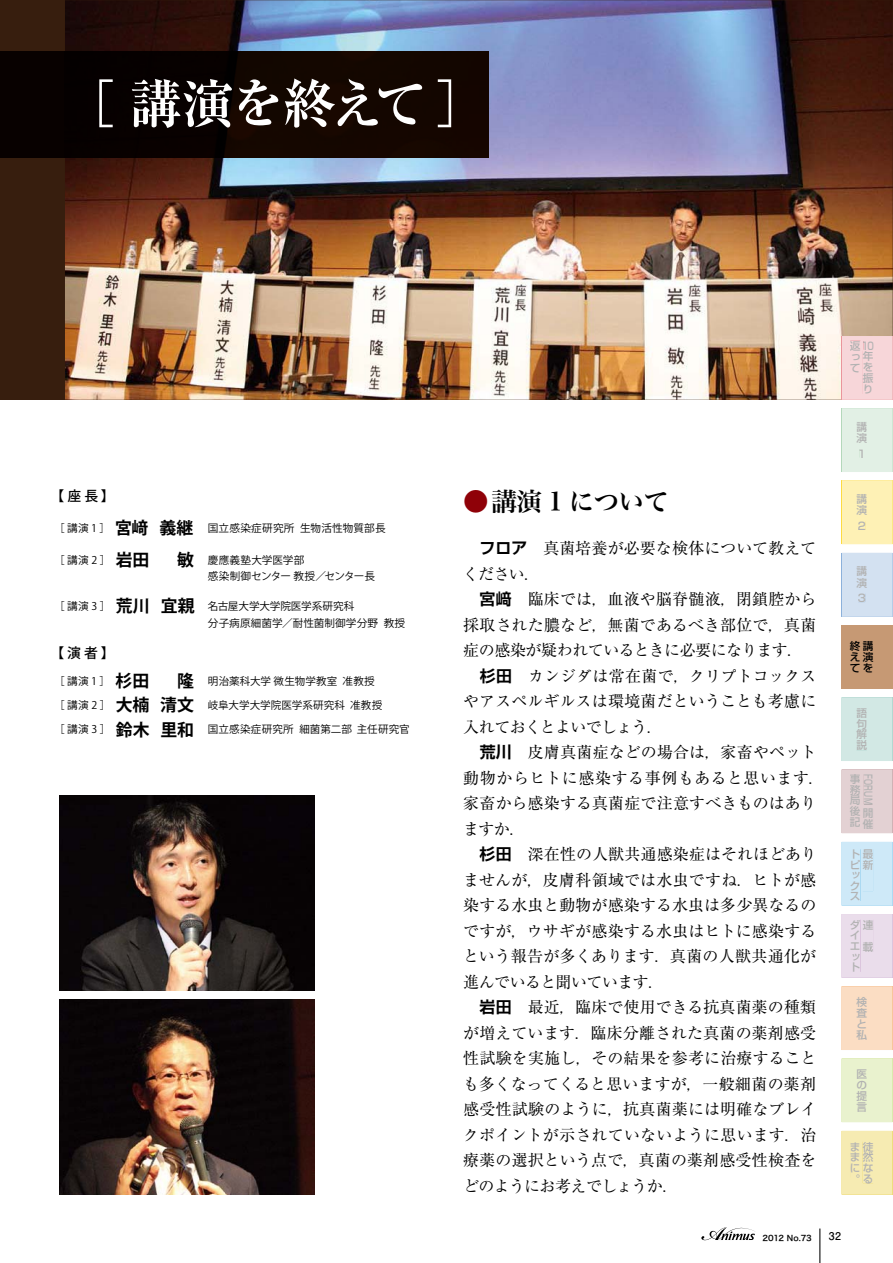
<style>
.page{position:relative;width:893px;height:1263px;background:#fff}
.page>*{position:absolute;margin:0;border:0;box-sizing:border-box;transform-origin:0 0}
.t1{font:53.1px "Ryumin Pro Bold 90 msp RKSJ H";letter-spacing:-.055em;color:#fff}
.t2{font:25.5px "Hira Min Pro W6 90 msp RKSJ H";letter-spacing:-.025em;color:#000}
.t3{font:15.9px/25.5px "Ryumin Pro Regular 90 msp RKSJ H";letter-spacing:.01em;color:#000}
.t4{font:15.9px "Ryumin Pro Regular 90 msp RKSJ H";letter-spacing:-.04em;color:#000}
.t5{font:15.9px "Ryumin Pro Regular 90 msp RKSJ H";letter-spacing:-.025em;color:#000}
.t6{font:15.9px "Ryumin Pro Regular 90 msp RKSJ H";letter-spacing:.035em;color:#000}
.t7{font:15.9px "Ryumin Pro Regular 90 msp RKSJ H";letter-spacing:-.03em;color:#000}
.t8{font:13.8px "Koz Go Pro Medium 90 msp RKSJ H";color:#000}
.t9{font:10.65px/16px "Koz Go Pro Regular 90 msp RKSJ H";letter-spacing:.005em;color:#000}
.t10{font:10.65px/10.6px "Shin Go Pro Medium 90 msp RKSJ H";letter-spacing:.05em;color:#b2b2b2}
.t11{font:10.65px/10.6px "Shin Go Pro Medium 90 msp RKSJ H";color:#000;text-align:justify}
.t12{font:10.65px "Shin Go Pro Medium 90 msp RKSJ H";letter-spacing:.05em;color:#b2b2b2;scale:.7 1}
.t13{font:10.65px "Futo Go B101 Pro Bold 90 msp RKSJ H";color:#000}
.t14{font:10.5px "Koz Go Pro Regular 90 msp RKSJ H";letter-spacing:.015em;color:#000}
.t15{font:7.8px "Hira Kaku Pro W6 90 msp RKSJ H";color:#000}
.s1{font-family:"Koz Go Pro Bold 90 msp RKSJ H";font-size:16.8px}
.s2{font-size:10.65px}
.s3{font-family:"Ryumin Pro Bold 90 msp RKSJ H";color:#8f0108}
.s4{font-family:"Shin Go Pro De Bold 90 msp RKSJ H"}
</style>
<div class="page">
<div style="left:0;top:0;width:893px;height:400px;background:#371e0e"></div>
<img style="left:65px;top:0;width:828px;height:400px">
<div style="left:0;top:51px;width:65px;height:107px;background:#080100"></div>
<img style="left:65px;top:51px;width:424px;height:107px">
<img style="left:59px;top:795px;width:256px;height:196px">
<img style="left:59px;top:999px;width:256px;height:196px">
<div style="left:842px;top:625px;width:51px;height:64px;background:#c69974"></div>
<svg style="left:841px;top:697px;width:52px;height:498px;background:#e7e6db"></svg>
<div style="left:863px;top:1142px;width:10px;height:41px;background:#f6ebb2"></div>
<div style="left:851px;top:1142px;width:9px;height:35px;background:#f6ebb2"></div>
<div style="left:864px;top:774px;width:8px;height:30px;background:#e3d1d3"></div>
<div style="left:863px;top:808px;width:10px;height:21px;background:#e3d1d3"></div>
<div style="left:850px;top:774px;width:10px;height:53px;background:#e3d1d3"></div>
<svg style="left:842px;top:336px;width:51px;height:281px;background:#eae8da"></svg>
<div style="left:864px;top:341px;width:9px;height:9px;background:#f7d6d9"></div>
<div style="left:863px;top:351px;width:10px;height:43px;background:#f7d6d9"></div>
<div style="left:850px;top:341px;width:10px;height:31px;background:#f7d6d9"></div>
<hr style="left:819px;top:1229px;width:1px;height:34px;background:#000">
<svg style="left:701px;top:1227px;width:54px;height:13px"></svg>
<h1 class="t1" style="left:63px;top:84px;width:427px">［講演を終えて］</h1>
<p class="t8" style="left:51px;top:491px;width:66px">【座 長 】</p>
<p class="t9" style="left:54px;top:521px;width:333px">［ 講演 1 ］<span class="s1">宮﨑 義継</span> 国立感染症研究所生物活性物質部長</p>
<p class="t9" style="left:208px;top:553px;width:169px;text-indent:-154px">［ 講演 2 ］<span class="s1">岩田 　敏</span> 慶應義塾大学医学部<br>感染制御センター 教授／センター長</p>
<p class="t9" style="left:208px;top:599px;width:199px;line-height:17.1px;text-indent:-154px">［ 講演 3 ］<span class="s1">荒川 宜親</span> 名古屋大学大学院医学系研究科<br>分子病原細菌学／耐性菌制御学分野教授</p>
<p class="t8" style="left:51px;top:648px;width:65px">【演 者 】</p>
<p class="t14" style="left:54px;top:677px;width:322px"><span class="s2">［ 講演 1 ］</span><span class="s1">杉田 　隆</span> 明治薬科大学 微生物学教室准教授</p>
<p class="t14" style="left:54px;top:701px;width:330px"><span class="s2">［ 講演 2 ］</span><span class="s1">大楠 清文</span> 岐阜大学大学院医学系研究科准教授</p>
<p class="t14" style="left:54px;top:725px;width:357px"><span class="s2">［ 講演 3 ］</span><span class="s1">鈴木 里和</span> 国立感染症研究所細菌第二部主任研究官</p>
<h2 class="t2" style="left:463px;top:492px;width:207px"><span class="s3">●</span>講演 1 について</h2>
<p class="t3" style="left:463px;top:537px;width:355px;text-indent:17px"><span class="s4">フロア</span>　真菌培養が必要な検体について教えてください．</p>
<p class="t3" style="left:480px;top:588px;width:338px"><span class="s4">宮﨑</span>　臨床では，血液や脳脊髄液，閉鎖腔から</p>
<p class="t3" style="left:463px;top:614px;width:354px">採取された膿など，無菌であるべき部位で，真菌</p>
<p class="t5" style="left:463px;top:644px;width:341px">症の感染が疑われているときに必要になります．</p>
<p class="t3" style="left:480px;top:665px;width:338px"><span class="s4">杉田</span>　カンジダは常在菌で，クリプトコックス</p>
<p class="t3" style="left:463px;top:690px;width:355px">やアスペルギルスは環境菌だということも考慮に</p>
<p class="t4" style="left:463px;top:721px;width:201px">入れておくとよいでしょう．</p>
<p class="t3" style="left:480px;top:741px;width:338px"><span class="s4">荒川</span>　皮膚真菌症などの場合は，家畜やペット</p>
<p class="t6" style="left:463px;top:772px;width:363px">動物からヒトに感染する事例もあると思います．</p>
<p class="t3" style="left:463px;top:792px;width:355px">家畜から感染する真菌症で注意すべきものはあり</p>
<p class="t3" style="left:463px;top:818px;width:64px">ますか．</p>
<p class="t3" style="left:480px;top:843px;width:339px"><span class="s4">杉田</span>　深在性の人獣共通感染症はそれほどあり</p>
<p class="t3" style="left:463px;top:869px;width:355px">ませんが，皮膚科領域では水虫ですね．ヒトが感</p>
<p class="t3" style="left:463px;top:894px;width:354px">染する水虫と動物が感染する水虫は多少異なるの</p>
<p class="t3" style="left:463px;top:920px;width:355px">ですが，ウサギが感染する水虫はヒトに感染する</p>
<p class="t3" style="left:463px;top:945px;width:355px">という報告が多くあります．真菌の人獣共通化が</p>
<p class="t7" style="left:463px;top:976px;width:202px">進んでいると聞いています．</p>
<p class="t3" style="left:480px;top:996px;width:338px"><span class="s4">岩田</span>　最近，臨床で使用できる抗真菌薬の種類</p>
<p class="t3" style="left:463px;top:1022px;width:354px">が増えています．臨床分離された真菌の薬剤感受</p>
<p class="t3" style="left:463px;top:1047px;width:355px">性試験を実施し，その結果を参考に治療すること</p>
<p class="t3" style="left:463px;top:1073px;width:355px">も多くなってくると思いますが，一般細菌の薬剤</p>
<p class="t3" style="left:463px;top:1098px;width:355px">感受性試験のように，抗真菌薬には明確なブレイ</p>
<p class="t3" style="left:463px;top:1124px;width:355px">クポイントが示されていないように思います．治</p>
<p class="t3" style="left:463px;top:1149px;width:354px">療薬の選択という点で，真菌の薬剤感受性検査を</p>
<p class="t4" style="left:463px;top:1180px;width:217px">どのようにお考えでしょうか．</p>
<p class="t10" style="left:850px;top:342px;width:26px;text-align:right">返10っ年てを振<br>り</p>
<p class="t10" style="left:856px;top:423px;width:12px;line-height:11.1px">講演</p>
<p class="t10" style="left:856px;top:450px;width:8px">１</p>
<p class="t10" style="left:856px;top:495px;width:12px;line-height:11.1px">講演</p>
<p class="t10" style="left:856px;top:522px;width:10px">２</p>
<p class="t10" style="left:856px;top:567px;width:12px;line-height:11.1px">講演</p>
<p class="t10" style="left:856px;top:594px;width:10px">３</p>
<p class="t11" style="left:850px;top:642px;width:25px">終講え演てを</p>
<p class="t10" style="left:856px;top:709px;width:12px;text-align:justify">語句解説</p>
<p class="t10" style="left:850px;top:775px;width:12px;text-align:justify">事務局後記</p>
<p class="t12" style="left:872px;top:774px;width:46px;rotate:90deg">FORUM</p>
<p class="t10" style="left:863px;top:809px;width:12px">開催</p>
<p class="t10" style="left:850px;top:850px;width:25px">ト最ピ新ッ<br>ク<br>ス</p>
<p class="t10" style="left:850px;top:915px;width:25px;line-height:21.8px">ダ連エ載</p>
<p class="t10" style="left:850px;top:926px;width:11px;line-height:21.3px">イッ</p>
<p class="t10" style="left:850px;top:963px;width:11px">ト</p>
<p class="t10" style="left:856px;top:998px;width:12px;text-align:justify">検査と私</p>
<p class="t10" style="left:856px;top:1070px;width:12px;text-align:justify">医の提言</p>
<p class="t10" style="left:850px;top:1143px;width:25px;text-align:justify">ま徒ま然にな。る</p>
<p class="t15" style="left:762px;top:1235px;width:51px">2012 No.73</p>
<p class="t13" style="left:829px;top:1232px;width:14px">32</p>
</div>
